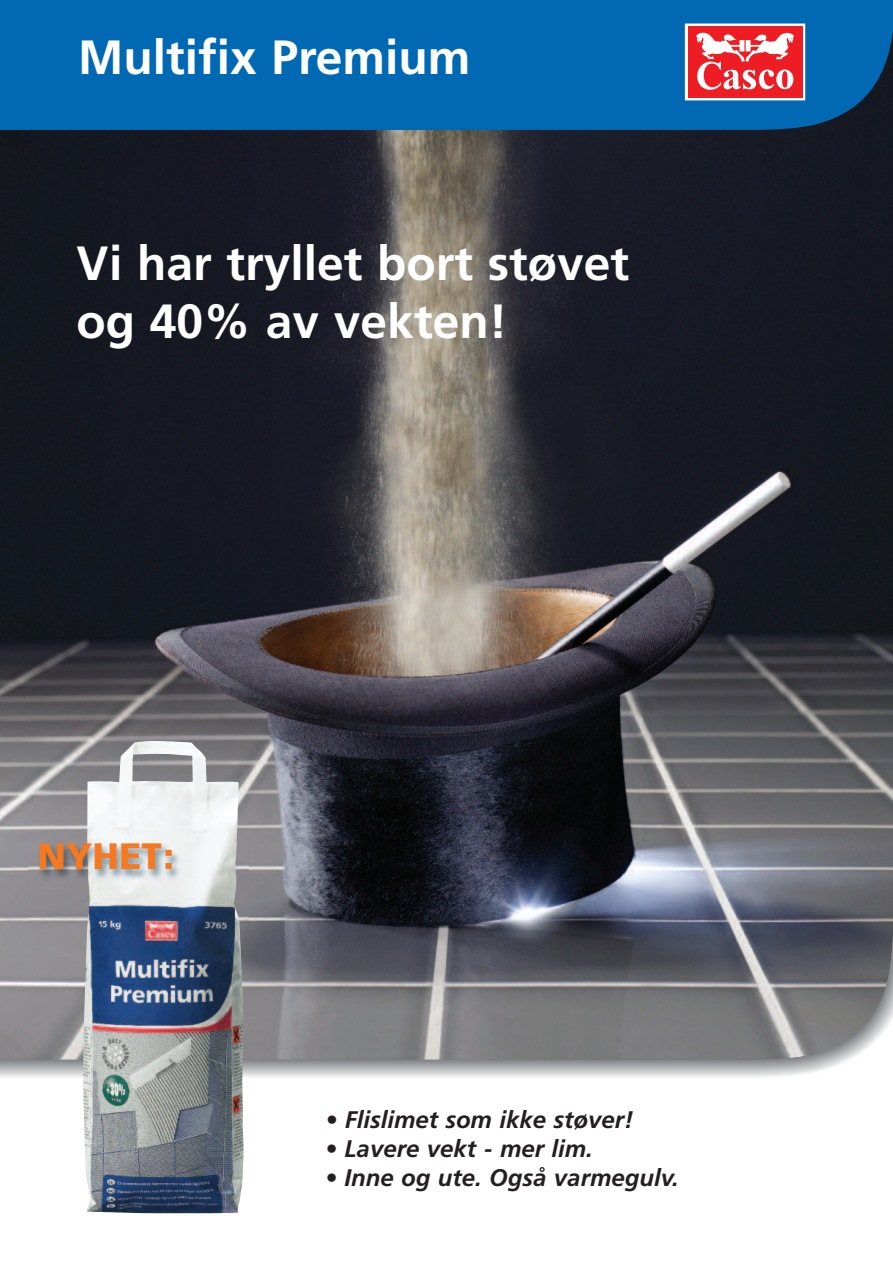
<style>
.page{position:relative;width:893px;height:1263px;background:#fff}
.page>*{position:absolute;margin:0;border:0;box-sizing:border-box;transform-origin:0 0}
.t1{font:700 48px/57.6px "Frutiger";color:#fff}
.t2{font:900 36.75px "Frutiger";color:#f47921}
.t3{font:italic 700 24px "Frutiger";color:#231f20}
</style>
<div class="page">
<img style="left:0;top:130px;width:893px;height:745px">
<svg style="left:0;top:875px;width:893px;height:39px;background:#5e6371"></svg>
<svg style="left:0;top:914px;width:893px;height:163px;background:#7b7b80"></svg>
<div style="left:0;top:0;width:893px;height:130px;background:#0168b3"></div>
<div style="left:688px;top:26px;width:114px;height:72px;background:#ee1d23"></div>
<svg style="left:696px;top:33px;width:98px;height:57px"></svg>
<img style="left:83px;top:741px;width:161px;height:472px">
<img style="left:28px;top:832px;width:60px;height:91px">
<img style="left:239px;top:896px;width:10px;height:27px">
<img style="left:87px;top:832px;width:150px;height:64px">
<img style="left:88px;top:896px;width:151px;height:27px">
<h1 class="t1" style="left:78px;top:32px;width:394px">Multifix Premium</h1>
<h1 class="t1" style="left:77px;top:238px;width:554px">Vi har tryllet bort støvet og 40% av vekten!</h1>
<h2 class="t2" style="left:38px;top:841px;width:138px">NYHET:</h2>
<p class="t3" style="left:325px;top:1110px;width:309px">• Flislimet som ikke støver!</p>
<p class="t3" style="left:325px;top:1139px;width:269px">• Lavere vekt - mer lim.</p>
<p class="t3" style="left:325px;top:1167px;width:355px">• Inne og ute. Også varmegulv.</p>
</div>
